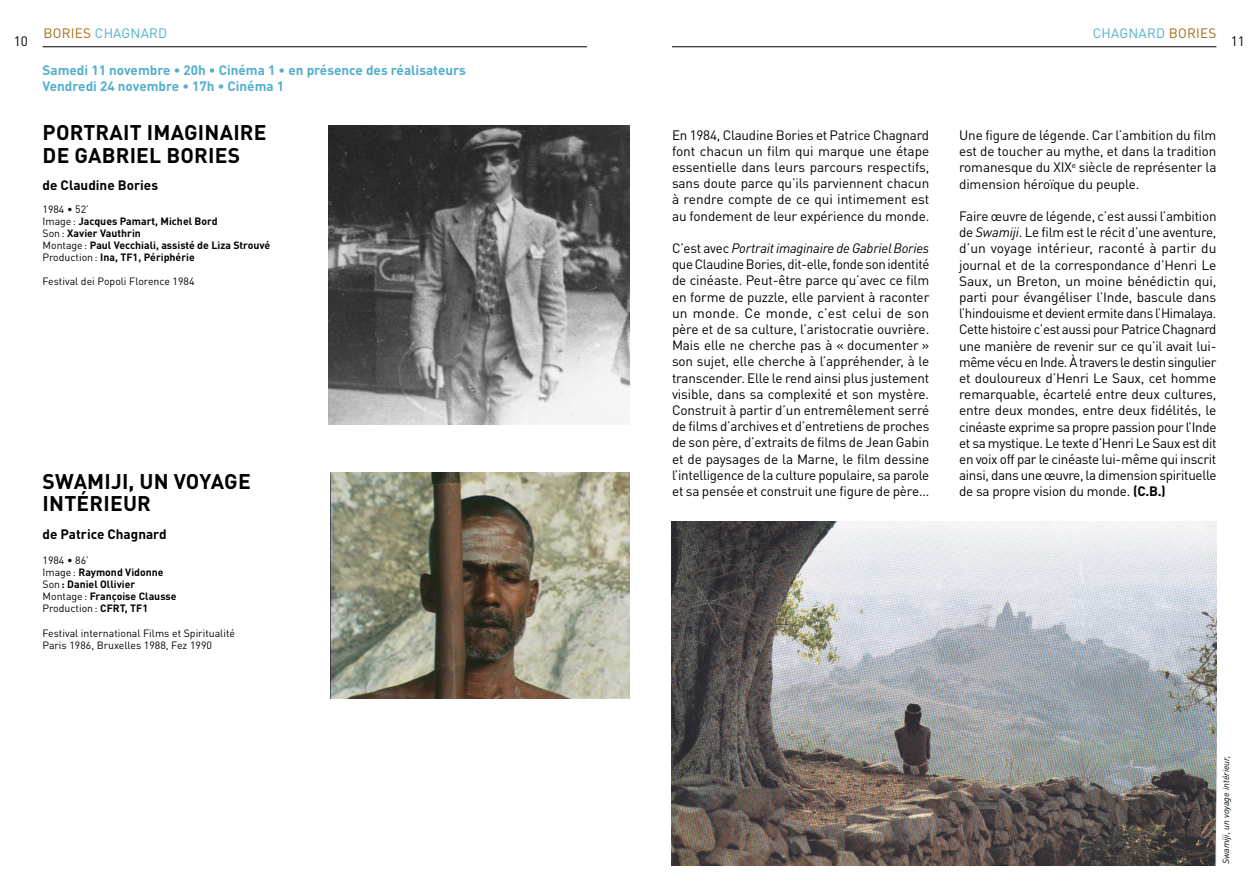
<style>
.page{position:relative;width:1259px;height:893px;background:#fff}
.page>*{position:absolute;margin:0;border:0;box-sizing:border-box;transform-origin:0 0}
.t1{font:700 21px/22.5px "DINOT";letter-spacing:.01em;color:#000}
.t2{font:13.5px/16.2px "DINOT";letter-spacing:-.01em;color:#000;text-align:justify}
.t3{font:700 13.5px/16.2px "DIN";color:#52aecd}
.t4{font:700 13.5px "DIN";color:#000}
.t5{font:13.5px "DIN";letter-spacing:.015em;color:#52aecd}
.t6{font:13.5px "DIN";color:#000}
.t7{font:700 10.5px/12px "DINOT";color:#000}
.t8{font:10.5px/12px "DINOT";color:#000}
.t9{font:10.5px "DIN";color:#000}
.t10{font:italic 9px "DINOT";color:#000}
.s1{color:#a86b17}
.s2{font-weight:400}
.s3{font-style:italic}
.s4{font-weight:700}
</style>
<div class="page">
<hr style="left:43px;top:46px;width:544px;height:1px;background:#000">
<hr style="left:672px;top:46px;width:544px;height:1px;background:#000">
<img style="left:328px;top:125px;width:301px;height:299px">
<img style="left:672px;top:522px;width:544px;height:343px">
<img style="left:331px;top:473px;width:298px;height:225px">
<p class="t5" style="left:44px;top:24px;width:125px"><span class="s1">BORIES</span> CHAGNARD</p>
<p class="t5" style="left:1092px;top:24px;width:125px">CHAGNARD <span class="s1">BORIES</span></p>
<p class="t6" style="left:14px;top:32px;width:16px">10</p>
<p class="t6" style="left:1230px;top:32px;width:16px">11</p>
<p class="t3" style="left:43px;top:61px;width:425px">Samedi 11 novembre • 20h • Cinéma 1 • en présence des réalisateurs<br>Vendredi 24 novembre • 17h • Cinéma 1</p>
<h1 class="t1" style="left:43px;top:121px;width:126px">Portrait imag</h1>
<h1 class="t1" style="left:43px;top:121px;width:225px;text-indent:155px">inaire de Gabriel Bories</h1>
<p class="t4" style="left:43px;top:176px;width:117px">de Claudine Bories</p>
<p class="t9" style="left:43px;top:202px;width:48px">1984 • 52’</p>
<p class="t7" style="left:43px;top:215px;width:229px"><span class="s2">Image:</span> Jacques Pamart, Michel Bord<br><span class="s2">Son:</span> Xavier Vauthrin<br><span class="s2">Montage:</span> Paul Vecchiali, assisté de Liza Strouvé <span class="s2">Production:</span> Ina, TF1, Périphérie</p>
<p class="t8" style="left:43px;top:275px;width:153px">Festival dei Popoli Florence 1984</p>
<h1 class="t1" style="left:43px;top:469px;width:210px">Swam ij i, un voyag e intérieur</h1>
<p class="t4" style="left:43px;top:526px;width:126px">de Patrice Chagnard</p>
<p class="t7" style="left:43px;top:554px;width:135px"><span class="s2">1984 • 86’<br>Image:</span> Raymond Vidonne<br><span class="s2">Son</span>: Daniel Ollivier<br><span class="s2">Montage:</span> Françoise Clausse<br><span class="s2">Production:</span> CFRT, TF1</p>
<p class="t8" style="left:43px;top:627px;width:194px">Festival international Films et Spiritualité<br>Paris 1986, Bruxelles 1988, Fez 1990</p>
<p class="t2" style="left:672px;top:126px;width:259px">En 1984, Claudine Bories et Patrice Chagnard font chacun un film qui marque une étape essentielle dans leurs parcours respectifs, sans doute parce qu’ils parviennent chacun à rendre compte de ce qui intimement est au fondement de leur expérience du monde.</p>
<p class="t2" style="left:672px;top:240px;width:259px">C’est avec <span class="s3">Portrait imaginaire de Gabriel Bories </span>que Claudine Bories, dit-elle, fonde son identité de cinéaste. Peut-être parce qu’avec ce film en forme de puzzle, elle parvient à raconter un monde. Ce monde, c’est celui de son père et de sa culture, l’aristocratie ouvrière.<br>Mais elle ne cherche pas à « documenter » son sujet, elle cherche à l’appréhender, à le transcender. Elle le rend ainsi plus justement visible, dans sa complexité et son mystère.<br>Construit à partir d’un entremêlement serré de films d’archives et d’entretiens de proches de son père, d’extraits de films de Jean Gabin et de paysages de la Marne, le film dessine l’intelligence de la culture populaire, sa parole et sa pensée et construit une figure de père…</p>
<p class="t2" style="left:959px;top:127px;width:259px">Une figure de légende. Car l’ambition du film est de toucher au mythe, et dans la tradition romanesque du XIX<sup>e</sup> siècle de représenter la dimension héroïque du peuple.</p>
<p class="t2" style="left:959px;top:208px;width:259px">Faire œuvre de légende, c’est aussi l’ambition de <span class="s3">Swamiji</span>. Le film est le récit d’une aventure, d’un voyage intérieur, raconté à partir du journal et de la correspondance d’Henri Le Saux, un Breton, un moine bénédictin qui, parti pour évangéliser l’Inde, bascule dans l’hindouisme et devient ermite dans l’Himalaya.<br>Cette histoire c’est aussi pour Patrice Chagnard une manière de revenir sur ce qu’il avait lui&shy;même vécu en Inde. À travers le destin singulier et douloureux d’Henri Le Saux, cet homme remarquable, écartelé entre deux cultures, entre deux mondes, entre deux fidélités, le cinéaste exprime sa propre passion pour l’Inde et sa mystique. Le texte d’Henri Le Saux est dit en voix off par le cinéaste lui-même qui inscrit ainsi, dans une œuvre, la dimension spirituelle de sa propre vision du monde. <span class="s4">(C.B.)</span></p>
<p class="t10" style="left:1220px;top:864px;width:110px;rotate:-90deg">Swamiji, un voyage intérieur,</p>
</div>
